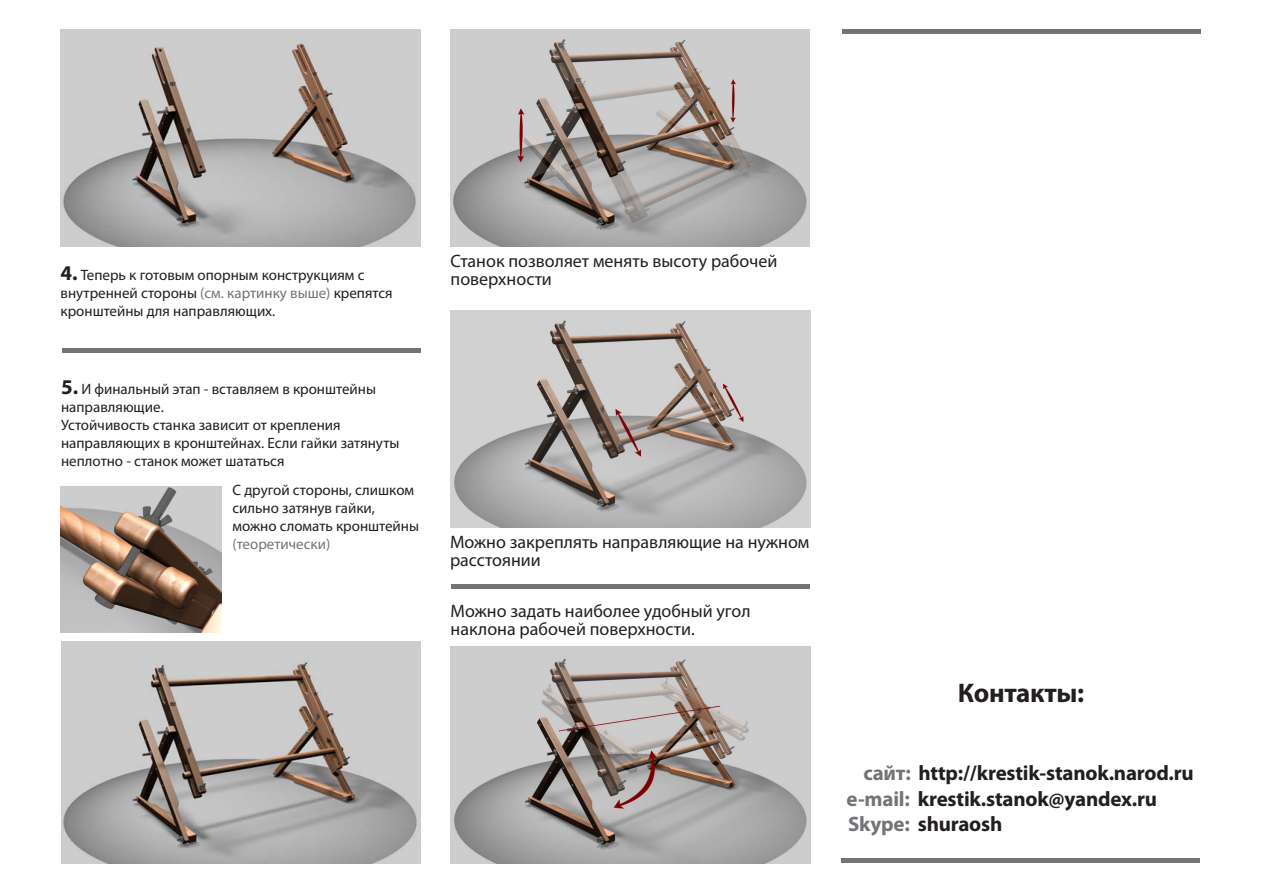
<style>
.page{position:relative;width:1263px;height:893px;background:#fff}
.page>*{position:absolute;margin:0;border:0;box-sizing:border-box;transform-origin:0 0}
.t1{font:700 27px "Myriad Pro";letter-spacing:-.015em;color:#231f20}
.t2{font:700 21px "Myriad Pro";letter-spacing:-.01em;color:#231f20}
.t3{font:18px/18px "Myriad Pro";color:#231f20}
.t4{font:15px/18px "Myriad Pro";color:#231f20}
.s1{font-weight:700;font-size:21px}
.s2{color:#727477}
</style>
<div class="page">
<img style="left:61px;top:30px;width:359px;height:217px">
<img style="left:61px;top:641px;width:360px;height:222px">
<img style="left:60px;top:487px;width:162px;height:145px">
<hr style="left:62px;top:349px;width:359px;height:4px;background:#727477">
<hr style="left:843px;top:30px;width:358px;height:4px;background:#727477">
<hr style="left:841px;top:858px;width:359px;height:4px;background:#727477">
<img style="left:451px;top:646px;width:359px;height:217px">
<img style="left:451px;top:310px;width:359px;height:217px">
<img style="left:450px;top:30px;width:360px;height:217px">
<div style="left:452px;top:584px;width:358px;height:5px;background:#727477"></div>
<p class="t4" style="left:61px;top:266px;width:334px"><span class="s1">4.</span> Теперь к готовым опорным конструкциям с внутренней стороны <span class="s2">(см. картинку выше)</span> крепятся кронштейны для направляющих.</p>
<p class="t4" style="left:61px;top:379px;width:316px"><span class="s1">5.</span> И финальный этап - вставляем в кронштейны направляющие.</p>
<p class="t4" style="left:61px;top:415px;width:340px">Устойчивость станка зависит от крепления направляющих в кронштейнах. Если гайки затянуты неплотно - станок может шататься</p>
<p class="t4" style="left:232px;top:481px;width:188px">С другой стороны, слишком сильно затянув гайки, можно сломать кронштейны <span class="s2">(теоретически)</span></p>
<p class="t3" style="left:451px;top:251px;width:328px">Станок позволяет менять высоту рабочей поверхности</p>
<p class="t3" style="left:450px;top:533px;width:361px">Можно закреплять направляющие на нужном расстоянии</p>
<p class="t3" style="left:451px;top:601px;width:301px">Можно задать наиболее удобный угол наклона рабочей поверхности.</p>
<p class="t1" style="left:958px;top:675px;width:128px">Контакты:</p>
<p class="t2" style="left:863px;top:759px;width:332px"><span class="s2">сайт:</span> http://krestik-stanok.narod.ru</p>
<p class="t2" style="left:846px;top:786px;width:312px"><span class="s2">e-mail:</span> krestik.stanok@yandex.ru</p>
<p class="t2" style="left:848px;top:810px;width:156px"><span class="s2">Skype:</span> shuraosh</p>
</div>
